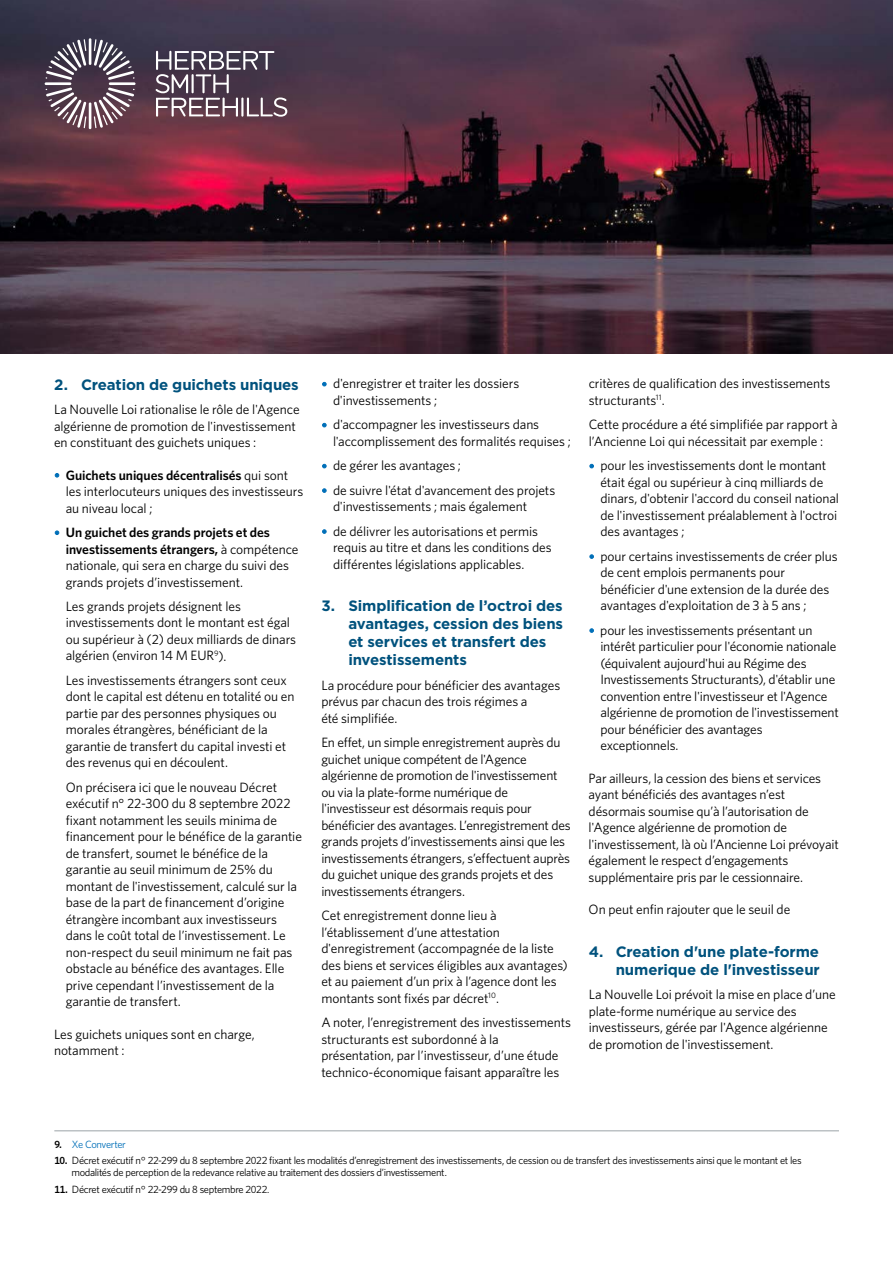
<style>
.page{position:relative;width:893px;height:1263px;background:#fff}
.page>*{position:absolute;margin:0;border:0;box-sizing:border-box;transform-origin:0 0}
.t1{font:700 15px/18px "Gotham";letter-spacing:-.01em;color:#00527d}
.t2{font:13.5px/16.5px "Whitney";letter-spacing:-.01em;color:#000}
.t3{font:10.5px/12px "Whitney";letter-spacing:-.03em;color:#000}
.t4{font:10.5px "Whitney";letter-spacing:-.035em;color:#006fb8}
.s1{font-family:"Gotham";font-weight:300;font-size:12.15px;color:#006fb8}
.s2{font-weight:600}
.s3{font-weight:600;color:#000}
</style>
<div class="page">
<img style="left:0;top:0;width:893px;height:354px">
<svg style="left:155px;top:51px;width:132px;height:66px;background:#70616f"></svg>
<svg style="left:45px;top:38px;width:91px;height:91px;background:#71616e"></svg>
<hr style="left:54px;top:1130px;width:785px;height:1px;background:#9ca3a7">
<p class="t1" style="left:54px;top:375px;width:246px">2. Creation de guichets uniques</p>
<p class="t2" style="left:54px;top:401px;width:247px">La Nouvelle Loi rationalise le rôle de l'Agence algérienne de promotion de l'investissement en constituant des guichets uniques :</p>
<p class="t2" style="left:66px;top:466px;width:239px;text-indent:-6px"><span class="s1">•</span> <span class="s2">Guichets uniques décentralisés</span> qui sont les interlocuteurs uniques des investisseurs au niveau local ;</p>
<p class="t2" style="left:66px;top:524px;width:234px;text-indent:-6px"><span class="s1">•</span> <span class="s2">Un guichet des grands projets et des investissements étrangers,</span> à compétence nationale, qui sera en charge du suivi des grands projets d’investissement.</p>
<p class="t2" style="left:66px;top:598px;width:232px">Les grands projets désignent les investissements dont le montant est égal ou supérieur à (2) deux milliards de dinars algérien (environ 14 M EUR<sup>9</sup>).</p>
<p class="t2" style="left:66px;top:672px;width:230px">Les investissements étrangers sont ceux dont le capital est détenu en totalité ou en partie par des personnes physiques ou morales étrangères, bénéficiant de la garantie de transfert du capital investi et des revenus qui en découlent.</p>
<p class="t2" style="left:66px;top:779px;width:238px">On précisera ici que le nouveau Décret exécutif n° 22-300 du 8 septembre 2022 fixant notamment les seuils minima de financement pour le bénéfice de la garantie de transfert, soumet le bénéfice de la garantie au seuil minimum de 25% du montant de l'investissement, calculé sur la base de la part de financement d’origine étrangère incombant aux investisseurs dans le coût total de l’investissement. Le non-respect du seuil minimum ne fait pas obstacle au bénéfice des avantages. Elle prive cependant l’investissement de la garantie de transfert.</p>
<p class="t2" style="left:54px;top:1025px;width:202px">Les guichets uniques sont en charge, notamment :</p>
<p class="t2" style="left:333px;top:375px;width:188px;text-indent:-6px"><span class="s1">•</span> d'enregistrer et traiter les dossiers d'investissements ;</p>
<p class="t2" style="left:333px;top:416px;width:239px;text-indent:-6px"><span class="s1">•</span> d'accompagner les investisseurs dans l'accomplissement des formalités requises ;</p>
<p class="t2" style="left:327px;top:457px;width:135px"><span class="s1">•</span> de gérer les avantages ;</p>
<p class="t2" style="left:333px;top:482px;width:224px;text-indent:-6px"><span class="s1">•</span> de suivre l'état d'avancement des projets d'investissements ; mais également</p>
<p class="t2" style="left:333px;top:522px;width:220px;text-indent:-6px"><span class="s1">•</span> de délivrer les autorisations et permis requis au titre et dans les conditions des différentes législations applicables.</p>
<p class="t1" style="left:348px;top:597px;width:216px;text-indent:-27px">3. Simplification de l’octroi des avantages, cession des biens et services et transfert des investissements</p>
<p class="t2" style="left:321px;top:676px;width:240px">La procédure pour bénéficier des avantages prévus par chacun des trois régimes a<br>été simplifiée.</p>
<p class="t2" style="left:321px;top:734px;width:251px">En effet, un simple enregistrement auprès du guichet unique compétent de l'Agence algérienne de promotion de l'investissement ou via la plate-forme numérique de l'investisseur est désormais requis pour bénéficier des avantages. L’enregistrement des grands projets d’investissements ainsi que les investissements étrangers, s’effectuent auprès du guichet unique des grands projets et des investissements étrangers.</p>
<p class="t2" style="left:321px;top:907px;width:248px">Cet enregistrement donne lieu à l’établissement d’une attestation d'enregistrement (accompagnée de la liste des biens et services éligibles aux avantages) et au paiement d’un prix à l’agence dont les montants sont fixés par décret<sup>10</sup>.</p>
<p class="t2" style="left:321px;top:1014px;width:251px">A noter, l’enregistrement des investissements structurants est subordonné à la présentation, par l’investisseur, d’une étude technico-économique faisant apparaître les</p>
<p class="t2" style="left:589px;top:375px;width:243px">critères de qualification des investissements structurants<sup>11</sup>.</p>
<p class="t2" style="left:589px;top:416px;width:250px">Cette procédure a été simplifiée par rapport à l’Ancienne Loi qui nécessitait par exemple :</p>
<p class="t2" style="left:600px;top:457px;width:240px;text-indent:-6px"><span class="s1">•</span> pour les investissements dont le montant était égal ou supérieur à cinq milliards de dinars, d'obtenir l'accord du conseil national de l'investissement préalablement à l'octroi des avantages ;</p>
<p class="t2" style="left:600px;top:548px;width:239px;text-indent:-6px"><span class="s1">•</span> pour certains investissements de créer plus de cent emplois permanents pour bénéficier d'une extension de la durée des avantages d'exploitation de 3 à 5 ans ;</p>
<p class="t2" style="left:600px;top:621px;width:240px;text-indent:-6px"><span class="s1">•</span> pour les investissements présentant un intérêt particulier pour l'économie nationale (équivalent aujourd'hui au Régime des Investissements Structurants), d'établir une convention entre l'investisseur et l'Agence algérienne de promotion de l'investissement pour bénéficier des avantages exceptionnels.</p>
<p class="t2" style="left:589px;top:769px;width:252px">Par ailleurs, la cession des biens et services ayant bénéficiés des avantages n’est désormais soumise qu’à l’autorisation de l'Agence algérienne de promotion de l'investissement, là où l’Ancienne Loi prévoyait également le respect d’engagements supplémentaire pris par le cessionnaire.</p>
<p class="t2" style="left:589px;top:901px;width:203px">On peut enfin rajouter que le seuil de</p>
<p class="t1" style="left:589px;top:942px;width:233px;text-align:right">4. Creation d'une plate-forme numerique de l'investisseur</p>
<p class="t2" style="left:589px;top:986px;width:248px">La Nouvelle Loi prévoit la mise en place d’une plate-forme numérique au service des investisseurs, gérée par l'Agence algérienne de promotion de l'investissement.</p>
<p class="t4" style="left:54px;top:1137px;width:73px"><span class="s3">9.</span> Xe Converter</p>
<p class="t3" style="left:71px;top:1154px;width:732px;text-indent:-17px"><span class="s2">10.</span> Décret exécutif n° 22-299 du 8 septembre 2022 fixant les modalités d’enregistrement des investissements, de cession ou de transfert des investissements ainsi que le montant et les modalités de perception de la redevance relative au traitement des dossiers d’investissement.</p>
<p class="t3" style="left:54px;top:1183px;width:217px"><span class="s2">11.</span> Décret exécutif n° 22-299 du 8 septembre 2022.</p>
</div>
